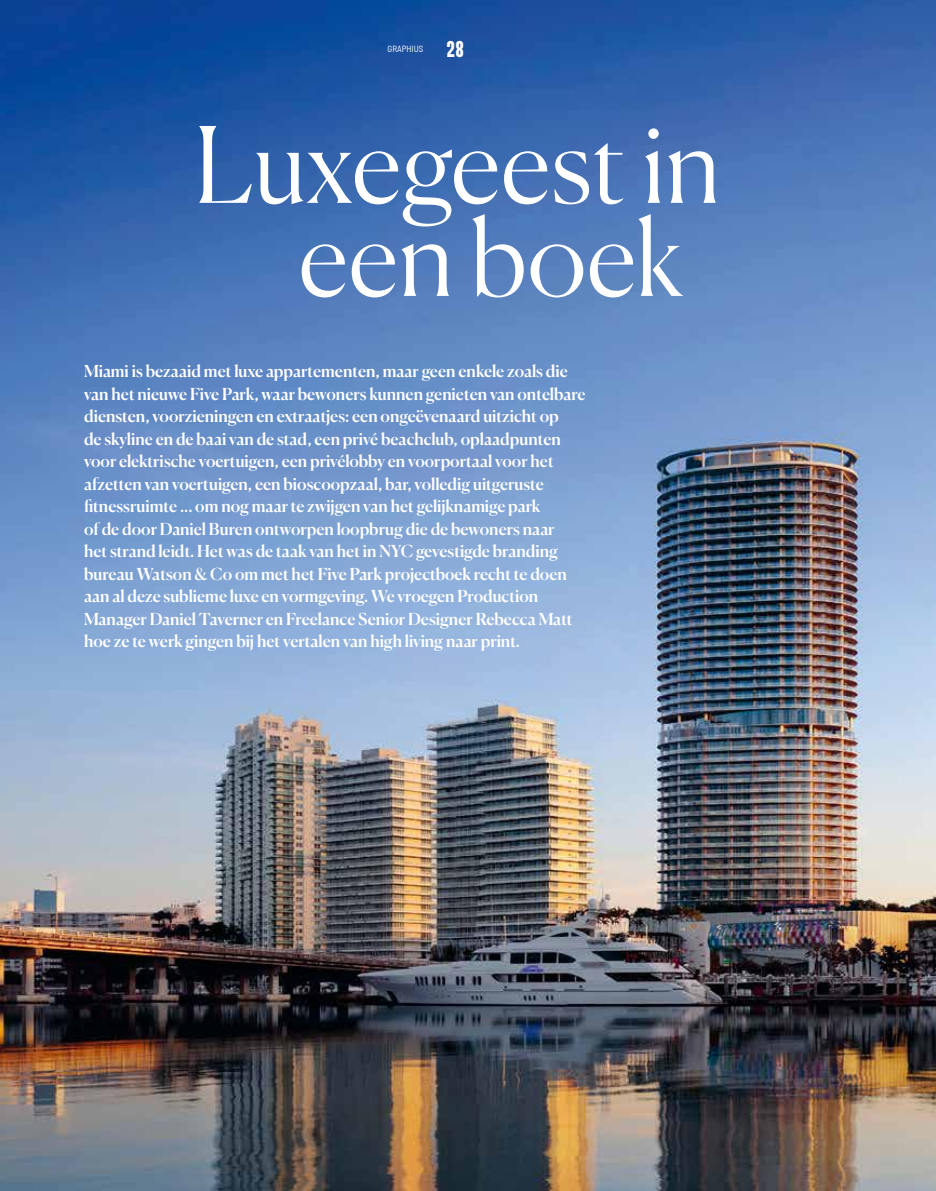
<style>
.page{position:relative;width:936px;height:1191px;background:#fff}
.page>*{position:absolute;margin:0;border:0;box-sizing:border-box;transform-origin:0 0}
.t1{font:300 105px/93px "Canela";color:#fff}
.t2{font:21px "Tabloid Press JNL";color:#fff}
.t3{font:500 16.5px/22.5px "Canela";letter-spacing:-.005em;color:#fff}
.t4{font:semi-condensed 9px "Barlow";color:#fff}
</style>
<div class="page">
<img style="left:0;top:0;width:935px;height:1191px">
<p class="t4" style="left:387px;top:42px;width:37px">GRAPHIUS</p>
<p class="t2" style="left:446px;top:37px;width:19px">28</p>
<h1 class="t1" style="left:298px;top:110px;width:424px;text-indent:-104px">Luxegeest in een boek</h1>
<p class="t3" style="left:84px;top:358px;width:503px">Miami is bezaaid met luxe appartementen, maar geen enkele zoals die van het nieuwe Five Park, waar bewoners kunnen genieten van ontelbare diensten, voorzieningen en extraatjes: een ongeëvenaard uitzicht op<br>de skyline en de baai van de stad, een privé beachclub, oplaadpunten voor elektrische voertuigen, een privélobby en voorportaal voor het afzetten van voertuigen, een bioscoopzaal, bar, volledig uitgeruste fitnessruimte ... om nog maar te zwijgen van het gelijknamige park<br>of de door Daniel Buren ontworpen loopbrug die de bewoners naar<br>het strand leidt. Het was de taak van het in NYC gevestigde branding bureau Watson &amp; Co om met het Five Park projectboek recht te doen aan al deze sublieme luxe en vormgeving. We vroegen Production Manager Daniel Taverner en Freelance Senior Designer Rebecca Matt hoe ze te werk gingen bij het vertalen van high living naar print.</p>
</div>
